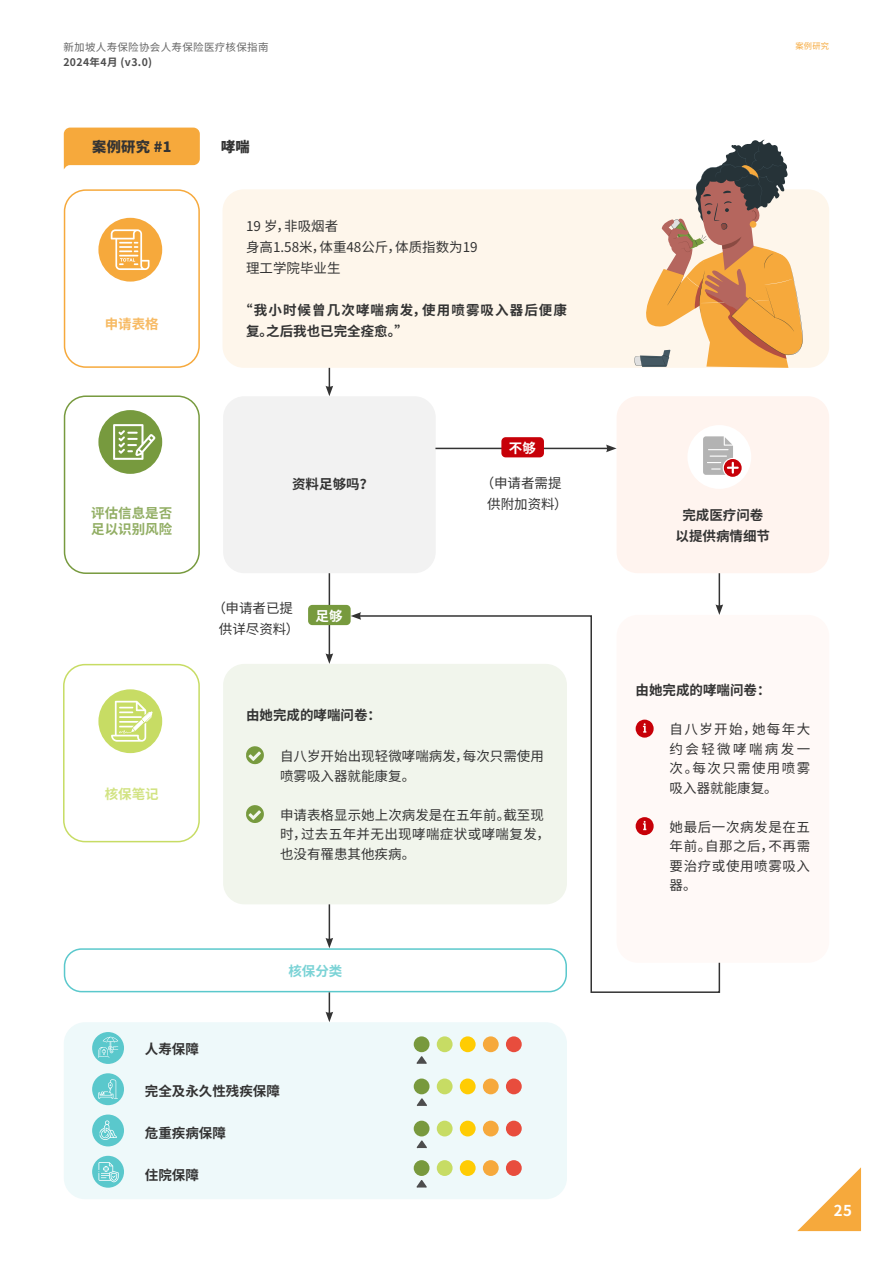
<style>
.page{position:relative;width:893px;height:1263px;background:#fff}
.page>*{position:absolute;margin:0;border:0;box-sizing:border-box;transform-origin:0 0}
.t1{font:700 15px "Noto Sans CJ Ksc";color:#fff}
.t2{font:900 14.25px "Noto Sans CJ Ksc";letter-spacing:.02em;color:#333}
.t3{font:13.5px/19.5px "Noto Sans CJ Ksc";letter-spacing:.005em;color:#333}
.t4{font:700 13.5px/21px "Noto Sans CJ Ksc";color:#333;text-align:center}
.t5{font:700 13.5px/21px "Noto Sans CJ Ksc";letter-spacing:.08em;color:#333}
.t6{font:700 13.5px/16.2px "Noto Sans CJ Ksc";color:#92ae64}
.t7{font:700 13.5px "Noto Sans CJ Ksc";color:#f7ba63}
.t8{font:700 13.5px "Noto Sans CJ Ksc";color:#d2e383}
.t9{font:700 13.5px "Noto Sans CJ Ksc";color:#7bd3d6}
.t10{font:700 13.5px "Noto Sans CJ Ksc";color:#fff}
.t11{font:10.5px "Noto Sans CJ Ksc";letter-spacing:.03em;color:#666}
.t12{font:700 10.5px "Noto Sans CJ Ksc";letter-spacing:.035em;color:#4d4d4d}
.t13{font:8.25px "Noto Sans CJ Ksc";color:#f6a93c}
</style>
<div class="page">
<svg style="left:64px;top:128px;width:136px;height:41px;background:#f6b14f"></svg>
<div style="left:223px;top:189px;width:606px;height:179px;background:#fef6eb;border-radius:21px"></div>
<div style="left:64px;top:189px;width:136px;height:179px;border:2px solid #f6a93c;border-radius:21px"></div>
<div style="left:64px;top:395px;width:136px;height:179px;border:2px solid #779a3e;border-radius:21px"></div>
<div style="left:63px;top:664px;width:137px;height:178px;border:2px solid #c7dc64;border-radius:21px"></div>
<div style="left:64px;top:1022px;width:503px;height:177px;background:#eef9fa;border-radius:21px"></div>
<div style="left:223px;top:396px;width:213px;height:177px;background:#f2f2f2;border-radius:21px"></div>
<div style="left:223px;top:664px;width:344px;height:240px;background:#f1f5ec;border-radius:21px"></div>
<div style="left:617px;top:396px;width:212px;height:177px;background:#fff4ef;border-radius:21px"></div>
<div style="left:617px;top:615px;width:212px;height:348px;background:#fff9f7;border-radius:21px"></div>
<div style="left:98px;top:218px;width:64px;height:64px;background:#f6a93c;border-radius:50%"></div>
<svg style="left:111px;top:229px;width:39px;height:41px"></svg>
<svg style="left:797px;top:1167px;width:64px;height:64px"></svg>
<svg style="left:246px;top:746px;width:18px;height:18px"></svg>
<svg style="left:246px;top:805px;width:18px;height:18px"></svg>
<div style="left:98px;top:410px;width:64px;height:64px;background:#779a3e;border-radius:50%"></div>
<svg style="left:113px;top:424px;width:42px;height:36px"></svg>
<div style="left:414px;top:1036px;width:15px;height:16px;background:#78993d;border-radius:50%"></div>
<div style="left:437px;top:1036px;width:16px;height:16px;background:#c7dc64;border-radius:50%"></div>
<div style="left:460px;top:1036px;width:16px;height:16px;background:#ffcc03;border-radius:50%"></div>
<div style="left:483px;top:1036px;width:16px;height:16px;background:#f6a93c;border-radius:50%"></div>
<div style="left:506px;top:1036px;width:16px;height:16px;background:#e84d3d;border-radius:50%"></div>
<svg style="left:416px;top:1056px;width:11px;height:8px"></svg>
<div style="left:414px;top:1078px;width:15px;height:16px;background:#78993d;border-radius:50%"></div>
<div style="left:437px;top:1078px;width:16px;height:16px;background:#c7dc64;border-radius:50%"></div>
<div style="left:460px;top:1078px;width:16px;height:16px;background:#ffcc03;border-radius:50%"></div>
<div style="left:483px;top:1078px;width:16px;height:16px;background:#f6a93c;border-radius:50%"></div>
<div style="left:506px;top:1078px;width:16px;height:16px;background:#e84d3d;border-radius:50%"></div>
<svg style="left:416px;top:1098px;width:11px;height:8px"></svg>
<div style="left:414px;top:1121px;width:15px;height:15px;background:#78993d;border-radius:50%"></div>
<div style="left:437px;top:1121px;width:16px;height:15px;background:#c7dc64;border-radius:50%"></div>
<div style="left:460px;top:1121px;width:16px;height:15px;background:#ffcc03;border-radius:50%"></div>
<div style="left:483px;top:1121px;width:16px;height:15px;background:#f6a93c;border-radius:50%"></div>
<div style="left:506px;top:1121px;width:16px;height:15px;background:#e84d3d;border-radius:50%"></div>
<svg style="left:416px;top:1140px;width:11px;height:8px"></svg>
<div style="left:414px;top:1160px;width:15px;height:16px;background:#78993d;border-radius:50%"></div>
<div style="left:437px;top:1160px;width:16px;height:16px;background:#c7dc64;border-radius:50%"></div>
<div style="left:460px;top:1160px;width:16px;height:16px;background:#ffcc03;border-radius:50%"></div>
<div style="left:483px;top:1160px;width:16px;height:16px;background:#f6a93c;border-radius:50%"></div>
<div style="left:506px;top:1160px;width:16px;height:16px;background:#e84d3d;border-radius:50%"></div>
<svg style="left:416px;top:1180px;width:11px;height:8px"></svg>
<svg style="left:634px;top:139px;width:169px;height:229px"></svg>
<div style="left:750px;top:221px;width:6px;height:7px;background:#f6a93c;border-radius:50%"></div>
<div style="left:64px;top:948px;width:503px;height:44px;border:2px solid #5ac8cc;border-radius:17px"></div>
<div style="left:98px;top:689px;width:64px;height:64px;background:#c7dc64;border-radius:50%"></div>
<hr style="left:435px;top:448px;width:173px;height:1px;background:#333">
<svg style="left:606px;top:445px;width:11px;height:7px"></svg>
<div style="left:501px;top:437px;width:43px;height:20px;background:#c70008;border-radius:4px"></div>
<hr style="left:329px;top:573px;width:1px;height:83px;background:#333">
<svg style="left:326px;top:653px;width:7px;height:11px"></svg>
<div style="left:308px;top:605px;width:43px;height:20px;background:#779a3e;border-radius:4px"></div>
<div style="left:687px;top:425px;width:64px;height:64px;background:#fff;border-radius:50%"></div>
<svg style="left:703px;top:436px;width:39px;height:41px"></svg>
<svg style="left:326px;top:368px;width:7px;height:28px"></svg>
<hr style="left:719px;top:573px;width:1px;height:34px;background:#333">
<svg style="left:715px;top:604px;width:8px;height:10px"></svg>
<svg style="left:357px;top:614px;width:364px;height:379px"></svg>
<svg style="left:351px;top:612px;width:10px;height:8px"></svg>
<hr style="left:329px;top:904px;width:1px;height:36px;background:#333">
<svg style="left:326px;top:938px;width:7px;height:10px"></svg>
<svg style="left:326px;top:992px;width:7px;height:30px"></svg>
<div style="left:92px;top:1032px;width:32px;height:32px;background:#5ac8cc;border-radius:50%"></div>
<svg style="left:98px;top:1037px;width:20px;height:20px"></svg>
<div style="left:92px;top:1073px;width:32px;height:32px;background:#5ac8cc;border-radius:50%"></div>
<svg style="left:98px;top:1079px;width:20px;height:20px"></svg>
<div style="left:92px;top:1114px;width:32px;height:32px;background:#5ac8cc;border-radius:50%"></div>
<svg style="left:99px;top:1120px;width:18px;height:20px"></svg>
<div style="left:92px;top:1156px;width:32px;height:32px;background:#5ac8cc;border-radius:50%"></div>
<svg style="left:98px;top:1162px;width:21px;height:20px"></svg>
<svg style="left:111px;top:701px;width:42px;height:41px"></svg>
<p class="t11" style="left:63px;top:41px;width:207px">新加坡人寿保险协会人寿保险医疗核保指南</p>
<p class="t12" style="left:63px;top:56px;width:90px">2024年4月 (v3.0)</p>
<p class="t2" style="left:92px;top:139px;width:81px">案例研究 #1</p>
<p class="t2" style="left:221px;top:139px;width:30px">哮喘</p>
<p class="t7" style="left:105px;top:316px;width:55px">申请表格</p>
<p class="t6" style="left:91px;top:505px;width:82px">评估信息是否足以识别风险</p>
<p class="t8" style="left:105px;top:787px;width:55px">核保笔记</p>
<p class="t3" style="left:246px;top:216px;width:233px;line-height:21px">19 岁，非吸烟者<br>身高1.58米，体重48公斤，体质指数为19理工学院毕业生</p>
<p class="t5" style="left:246px;top:300px;width:323px;text-indent:-7px">“我小时候曾几次哮喘病发，使用喷雾吸入器后便康复。之后我也已完全痊愈。”</p>
<p class="t4" style="left:292px;top:474px;width:82px">资料足够吗？</p>
<p class="t3" style="left:213px;top:597px;width:88px;line-height:21px;text-align:center">（申请者已提供详尽资料）</p>
<p class="t10" style="left:316px;top:608px;width:28px">足够</p>
<p class="t10" style="left:509px;top:440px;width:28px">不够</p>
<p class="t3" style="left:481px;top:472px;width:88px;line-height:21px;text-align:center">（申请者需提供附加资料）</p>
<p class="t4" style="left:246px;top:705px;width:136px">由她完成的哮喘问卷：</p>
<p class="t3" style="left:280px;top:747px;width:265px">自八岁开始出现轻微哮喘病发，每次只需使用喷雾吸入器就能康复。</p>
<p class="t3" style="left:280px;top:805px;width:271px">申请表格显示她上次病发是在五年前。截至现时，过去五年并无出现哮喘症状或哮喘复发，也没有罹患其他疾病。</p>
<p class="t9" style="left:288px;top:963px;width:55px">核保分类</p>
<p class="t4" style="left:145px;top:1038px;width:55px">人寿保障</p>
<p class="t4" style="left:145px;top:1080px;width:136px">完全及永久性残疾保障</p>
<p class="t4" style="left:145px;top:1122px;width:82px">危重疾病保障</p>
<p class="t4" style="left:145px;top:1164px;width:55px">住院保障</p>
<p class="t13" style="left:795px;top:41px;width:35px">案例研究</p>
<p class="t4" style="left:676px;top:504px;width:96px">完成医疗问卷以提供病情细节</p>
<p class="t4" style="left:636px;top:680px;width:136px">由她完成的哮喘问卷：</p>
<p class="t3" style="left:670px;top:720px;width:142px;text-align:justify">自八岁开始，她每年大约会轻微哮喘病发一次。每次只需使用喷雾吸入器就能康复。</p>
<p class="t3" style="left:670px;top:817px;width:142px;text-align:justify">她最后一次病发是在五年前。自那之后，不再需要治疗或使用喷雾吸入器。</p>
<p class="t1" style="left:834px;top:1202px;width:20px">25</p>
</div>
